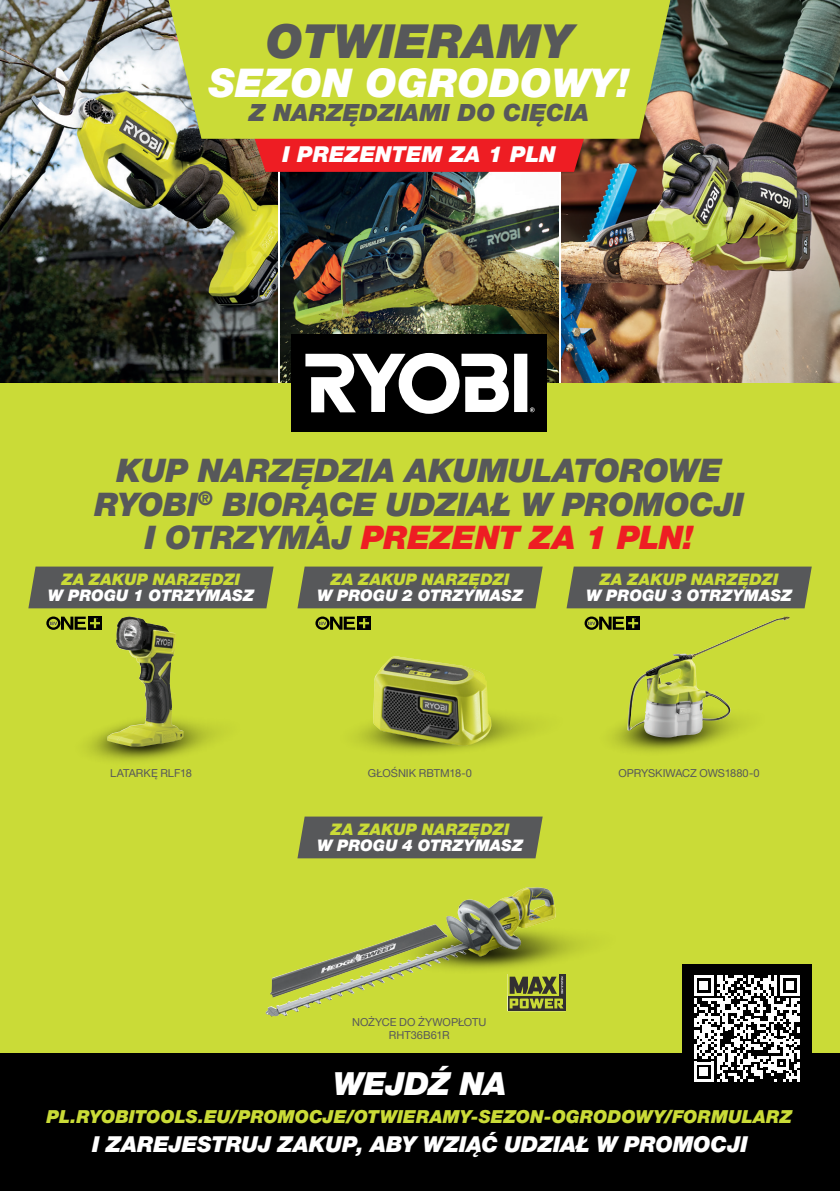
<style>
.page{position:relative;width:840px;height:1191px;background:#fff}
.page>*{position:absolute;margin:0;border:0;box-sizing:border-box;transform-origin:0 0}
.t1{font:italic 900 47px "Helvetica Neue LT Pro";color:#57585a}
.t2{font:italic 900 39.6px "Helvetica Neue LT Pro";color:#fff}
.Email_Address_Phone_No{font:italic 900 32.6px/33.6px "Helvetica Neue LT Pro";letter-spacing:-.01em;color:#57585a;text-align:center}
.Email_Address_Phone_No-2{font:italic 900 32px "Helvetica Neue LT Pro";letter-spacing:-.01em;color:#fff}
.t3{font:italic 900 23.8px "Helvetica Neue LT Pro";color:#57585a}
.Email_Address_Phone_No-3{font:italic 900 22px "Helvetica Neue LT Pro";letter-spacing:-.005em;color:#fff}
.Email_Address_Phone_No-4{font:italic 900 18px "Helvetica Neue LT Pro";color:#cadb37}
.Email_Address_Phone_No-5{font:italic 900 16px/16px "Helvetica Neue LT Pro";letter-spacing:.005em;color:#fff;text-align:center}
.Email_Address_Phone_No-6{font:11px/13.2px "Helvetica Neue LT Pro";color:#57585a;text-align:center}
.s1{color:#ee1d23}
.s2{color:#cadb37}
</style>
<div class="page">
<div style="left:0;top:0;width:839px;height:1191px;background:#cadb37"></div>
<img style="left:383px;top:898px;width:202px;height:107px">
<img style="left:0;top:0;width:277px;height:383px">
<img style="left:279px;top:172px;width:279px;height:211px">
<img style="left:560px;top:0;width:279px;height:383px">
<hr style="left:277px;top:138px;width:2px;height:245px;background:#fff">
<hr style="left:558px;top:138px;width:2px;height:245px;background:#fff">
<div style="left:254px;top:139px;width:330px;height:33px;background:#ee1d23"></div>
<svg style="left:168px;top:0;width:502px;height:139px"></svg>
<div style="left:291px;top:334px;width:255px;height:97px;background:#000"></div>
<div style="left:514px;top:354px;width:13px;height:58px;background:#fff"></div>
<svg style="left:305px;top:353px;width:203px;height:61px"></svg>
<svg style="left:529px;top:407px;width:5px;height:5px"></svg>
<div style="left:28px;top:566px;width:245px;height:42px;background:#57585a"></div>
<div style="left:297px;top:566px;width:245px;height:42px;background:#57585a"></div>
<div style="left:297px;top:816px;width:245px;height:42px;background:#57585a"></div>
<div style="left:566px;top:566px;width:245px;height:42px;background:#57585a"></div>
<svg style="left:507px;top:974px;width:58px;height:37px"></svg>
<img style="left:87px;top:720px;width:130px;height:41px">
<img style="left:107px;top:617px;width:76px;height:130px">
<img style="left:357px;top:714px;width:175px;height:38px">
<img style="left:373px;top:656px;width:118px;height:89px">
<img style="left:612px;top:680px;width:130px;height:72px">
<img style="left:739px;top:618px;width:44px;height:17px">
<img style="left:509px;top:887px;width:18px;height:10px">
<div style="left:88px;top:616px;width:13px;height:13px;background:#000"></div>
<svg style="left:46px;top:616px;width:54px;height:14px"></svg>
<svg style="left:369px;top:616px;width:1px;height:13px"></svg>
<svg style="left:315px;top:616px;width:54px;height:14px"></svg>
<svg style="left:637px;top:616px;width:2px;height:13px"></svg>
<svg style="left:584px;top:616px;width:53px;height:14px"></svg>
<div style="left:0;top:1053px;width:839px;height:138px;background:#000"></div>
<div style="left:681px;top:964px;width:130px;height:129px;background:#000"></div>
<svg style="left:694px;top:975px;width:105px;height:106px"></svg>
<p class="t1" style="left:265px;top:13px;width:308px">OTWIERAMY</p>
<p class="t2" style="left:209px;top:58px;width:422px">SEZON OGRODOWY!</p>
<p class="t3" style="left:249px;top:98px;width:341px">Z NARZĘDZIAMI DO CIĘCIA</p>
<p class="Email_Address_Phone_No-3" style="left:282px;top:140px;width:275px">I PREZENTEM ZA 1 PLN</p>
<p class="Email_Address_Phone_No" style="left:94px;top:453px;width:650px">KUP NARZĘDZIA AKUMULATOROWE<br>RYOBI<sup>®</sup> BIORĄCE UDZIAŁ W PROMOCJI<br>I OTRZYMAJ <span class="s1">PREZENT ZA 1 PLN!</span></p>
<p class="Email_Address_Phone_No-5" style="left:48px;top:571px;width:207px"><span class="s2">ZA ZAKUP NARZĘDZI<br></span>W PROGU 1 OTRZYMASZ</p>
<p class="Email_Address_Phone_No-5" style="left:317px;top:571px;width:207px"><span class="s2">ZA ZAKUP NARZĘDZI<br></span>W PROGU 2 OTRZYMASZ</p>
<p class="Email_Address_Phone_No-5" style="left:585px;top:571px;width:207px"><span class="s2">ZA ZAKUP NARZĘDZI<br></span>W PROGU 3 OTRZYMASZ</p>
<p class="Email_Address_Phone_No-6" style="left:110px;top:766px;width:83px">LATARKĘ RLF18</p>
<p class="Email_Address_Phone_No-6" style="left:368px;top:766px;width:105px">GŁOŚNIK RBTM18-0</p>
<p class="Email_Address_Phone_No-6" style="left:618px;top:766px;width:143px">OPRYSKIWACZ OWS1880-0</p>
<p class="Email_Address_Phone_No-5" style="left:317px;top:821px;width:207px"><span class="s2">ZA ZAKUP NARZĘDZI<br></span>W PROGU 4 OTRZYMASZ</p>
<p class="Email_Address_Phone_No-6" style="left:352px;top:1015px;width:136px">NOŻYCE DO ŻYWOPŁOTU<br>RHT36B61R</p>
<p class="Email_Address_Phone_No-2" style="left:333px;top:1063px;width:175px">WEJDŹ NA</p>
<p class="Email_Address_Phone_No-3" style="left:92px;top:1130px;width:656px">I ZAREJESTRUJ ZAKUP, ABY WZIĄĆ UDZIAŁ W PROMOCJI</p>
<p class="Email_Address_Phone_No-4" style="left:46px;top:1105px;width:746px">PL.RYOBITOOLS.EU/PROMOCJE/OTWIERAMY-SEZON-OGRODOWY/FORMULARZ</p>
</div>
